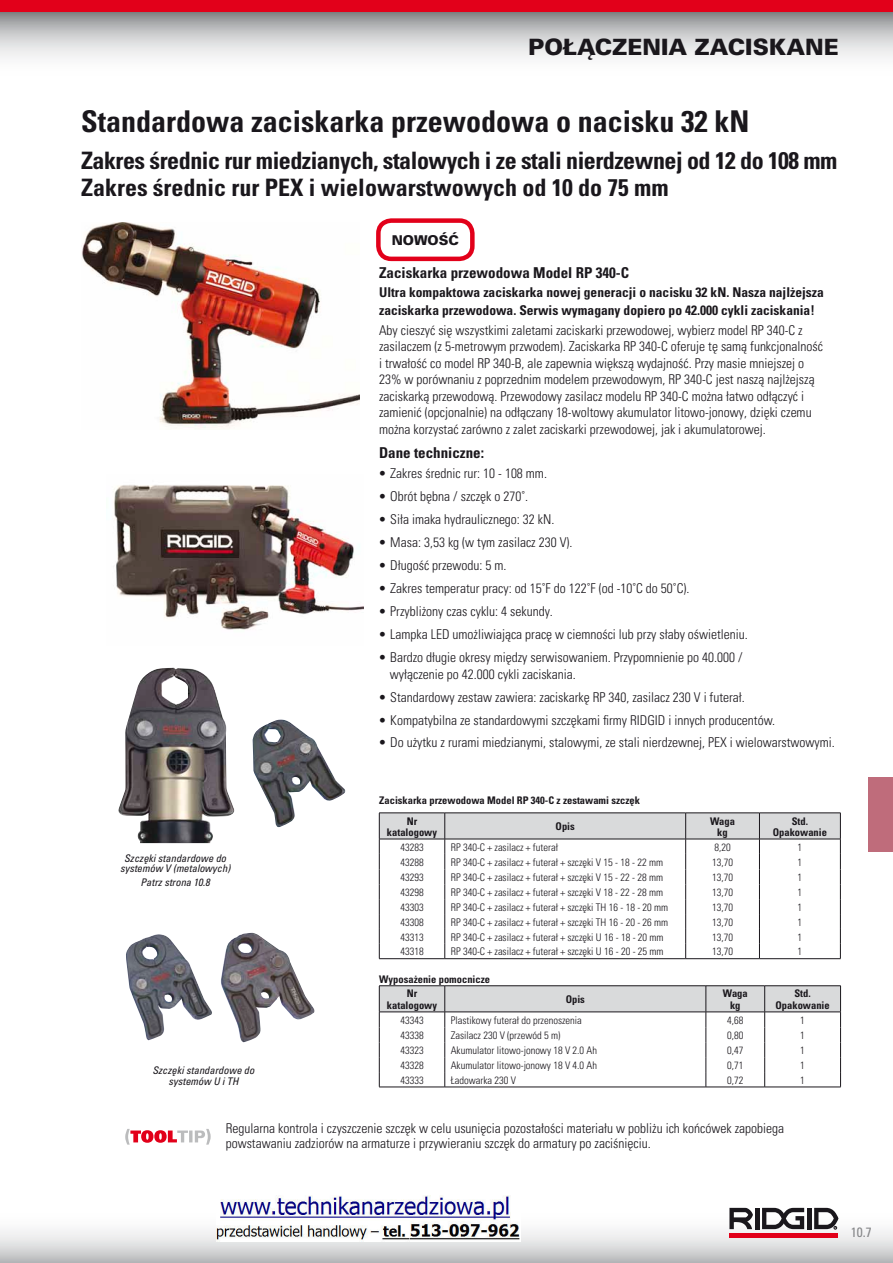
<style>
.page{position:relative;width:893px;height:1263px;background:#fff}
.page>*{position:absolute;margin:0;border:0;box-sizing:border-box;transform-origin:0 0}
.t1{font:30px "Univers LTCYR 67 Bold Cond";color:#1a171c}
.t2{font:24px/27px "Univers LTCYR 67 Bold Cond";letter-spacing:-.02em;color:#1a171c}
.t3{font:900 22.5px "Univers LTCYR 75";color:#1a171c}
.t4{font:15px "Univers LTCYR 67 Bold Cond";color:#1a171c}
.t5{font:13.5px/16.5px "Univers LTCYR 47 Light Cond";color:#1a171c}
.t6{font:13.5px/18px "Univers LTCYR 67 Bold Cond";color:#1a171c}
.t7{font:900 13.5px "Univers LTCYR 75";color:#1a171c}
.t8{font:condensed 13.5px "Univers LTCYR 57";color:#868789}
.t9{font:10.5px "Univers LTCYR 47 Light Cond";color:#1a171c}
.t10{font:10.5px/11.2px "Univers LTCYR 67 Bold Cond";color:#1a171c;text-align:center}
.t11{font:10.5px/10.5px "Univers LTCYR 57 Condensed Obl";color:#1a171c;text-align:center}
</style>
<div class="page">
<svg style="left:0;top:1207px;width:893px;height:56px"></svg>
<svg style="left:0;top:12px;width:893px;height:46px;background:#c6c7c8"></svg>
<div style="left:0;top:0;width:893px;height:12px;background:#e2001a"></div>
<hr style="left:729px;top:1233px;width:109px;height:4px;background:#e2001a">
<hr style="left:755px;top:1208px;width:4px;height:21px;background:#1a171c">
<hr style="left:807px;top:1208px;width:4px;height:21px;background:#1a171c">
<svg style="left:729px;top:1208px;width:24px;height:21px"></svg>
<svg style="left:762px;top:1208px;width:42px;height:21px"></svg>
<svg style="left:814px;top:1208px;width:24px;height:21px"></svg>
<div style="left:868px;top:777px;width:25px;height:75px;background:#bf6c7b"></div>
<img style="left:82px;top:222px;width:277px;height:206px">
<img style="left:126px;top:934px;width:86px;height:106px">
<img style="left:221px;top:933px;width:93px;height:109px">
<svg style="left:125px;top:1129px;width:86px;height:15px"></svg>
<img style="left:253px;top:720px;width:92px;height:108px">
<img style="left:118px;top:668px;width:117px;height:175px">
<div style="left:376px;top:218px;width:99px;height:43px;border:4px solid #e2001a;border-radius:13px"></div>
<img style="left:114px;top:485px;width:249px;height:145px">
<hr style="left:379px;top:958px;width:66px;height:1px;background:#1a171c">
<hr style="left:445px;top:958px;width:241px;height:1px;background:#1a171c">
<hr style="left:686px;top:958px;width:73px;height:1px;background:#1a171c">
<svg style="left:379px;top:813px;width:462px;height:145px"></svg>
<hr style="left:759px;top:958px;width:82px;height:1px;background:#1a171c">
<hr style="left:379px;top:985px;width:66px;height:1px;background:#1a171c">
<hr style="left:445px;top:985px;width:261px;height:1px;background:#1a171c">
<hr style="left:706px;top:985px;width:59px;height:1px;background:#1a171c">
<hr style="left:765px;top:985px;width:76px;height:1px;background:#1a171c">
<svg style="left:379px;top:986px;width:462px;height:101px"></svg>
<hr style="left:379px;top:1087px;width:66px;height:1px;background:#1a171c">
<hr style="left:445px;top:1087px;width:261px;height:1px;background:#1a171c">
<hr style="left:706px;top:1087px;width:59px;height:1px;background:#1a171c">
<hr style="left:765px;top:1087px;width:76px;height:1px;background:#1a171c">
<hr style="left:379px;top:1012px;width:66px;height:1px;background:#1a171c">
<hr style="left:445px;top:1012px;width:261px;height:1px;background:#1a171c">
<hr style="left:706px;top:1012px;width:59px;height:1px;background:#1a171c">
<hr style="left:765px;top:1012px;width:76px;height:1px;background:#1a171c">
<img style="left:216px;top:1196px;width:304px;height:45px">
<p class="t3" style="left:528px;top:31px;width:312px">POŁĄCZENIA ZACISKANE</p>
<p class="t1" style="left:81px;top:103px;width:670px">Standardowa zaciskarka przewodowa o nacisku 32 kN</p>
<p class="t2" style="left:81px;top:146px;width:758px">Zakres średnic rur miedzianych, stalowych i ze stali nierdzewnej od 12 do 108 mm<br>Zakres średnic rur PEX i wielowarstwowych od 10 do 75 mm</p>
<p class="t7" style="left:392px;top:230px;width:69px">NOWOŚĆ</p>
<p class="t4" style="left:379px;top:263px;width:251px">Zaciskarka przewodowa Model RP 340-C</p>
<p class="t6" style="left:379px;top:283px;width:446px">Ultra kompaktowa zaciskarka nowej generacji o nacisku 32 kN. Nasza najlżejsza zaciskarka przewodowa. Serwis wymagany dopiero po 42.000 cykli zaciskania!</p>
<p class="t5" style="left:379px;top:321px;width:445px">Aby cieszyć się wszystkimi zaletami zaciskarki przewodowej, wybierz model RP 340-C z zasilaczem (z 5-metrowym przwodem). Zaciskarka RP 340-C oferuje tę samą funkcjonalność i trwałość co model RP 340-B, ale zapewnia większą wydajność. Przy masie mniejszej o 23% w porównaniu z poprzednim modelem przewodowym, RP 340-C jest naszą najlżejszą zaciskarką przewodową. Przewodowy zasilacz modelu RP 340-C można łatwo odłączyć i zamienić (opcjonalnie) na odłączany 18-woltowy akumulator litowo-jonowy, dzięki czemu można korzystać zarówno z zalet zaciskarki przewodowej, jak i akumulatorowej.</p>
<p class="t4" style="left:379px;top:444px;width:106px">Dane techniczne:</p>
<p class="t5" style="left:379px;top:464px;width:169px">• Zakres średnic rur: 10 - 108 mm.</p>
<p class="t5" style="left:379px;top:487px;width:151px">• Obrót bębna / szczęk o 270˚.</p>
<p class="t5" style="left:379px;top:510px;width:177px">• Siła imaka hydraulicznego: 32 kN.</p>
<p class="t5" style="left:379px;top:533px;width:195px">• Masa: 3,53 kg (w tym zasilacz 230 V).</p>
<p class="t5" style="left:379px;top:556px;width:129px">• Długość przewodu: 5 m.</p>
<p class="t5" style="left:379px;top:579px;width:312px">• Zakres temperatur pracy: od 15˚F do 122˚F (od -10˚C do 50˚C).</p>
<p class="t5" style="left:379px;top:602px;width:175px">• Przybliżony czas cyklu: 4 sekundy.</p>
<p class="t5" style="left:379px;top:625px;width:370px">• Lampka LED umożliwiająca pracę w ciemności lub przy słaby oświetleniu.</p>
<p class="t5" style="left:390px;top:648px;width:354px;text-indent:-11px">• Bardzo długie okresy między serwisowaniem. Przypomnienie po 40.000 / wyłączenie po 42.000 cykli zaciskania.</p>
<p class="t5" style="left:379px;top:688px;width:367px">• Standardowy zestaw zawiera: zaciskarkę RP 340, zasilacz 230 V i futerał.</p>
<p class="t5" style="left:379px;top:711px;width:397px">• Kompatybilna ze standardowymi szczękami firmy RIDGID i innych producentów.</p>
<p class="t5" style="left:379px;top:734px;width:457px">• Do użytku z rurami miedzianymi, stalowymi, ze stali nierdzewnej, PEX i wielowarstwowymi.</p>
<p class="t11" style="left:120px;top:852px;width:112px">Szczęki standardowe do systemów V (metalowych)</p>
<p class="t11" style="left:140px;top:877px;width:71px">Patrz strona 10.8</p>
<p class="t11" style="left:152px;top:1065px;width:104px">Szczęki standardowe do systemów U i TH</p>
<p class="t10" style="left:407px;top:789px;width:235px;line-height:20.9px;text-align:left;text-indent:-27px">Zaciskarka przewodowa Model RP 340-C z zestawami szczęk<br>Nr</p>
<p class="t10" style="left:387px;top:826px;width:52px">katalogowy</p>
<p class="t10" style="left:556px;top:820px;width:21px">Opis</p>
<p class="t10" style="left:710px;top:815px;width:26px">Waga kg</p>
<p class="t10" style="left:773px;top:815px;width:56px">Std.<br>Opakowanie</p>
<p class="t9" style="left:400px;top:840px;width:25px">43283</p>
<p class="t9" style="left:451px;top:840px;width:109px">RP 340-C + zasilacz + futerał</p>
<p class="t9" style="left:714px;top:840px;width:18px">8,20</p>
<p class="t9" style="left:798px;top:840px;width:6px">1</p>
<p class="t9" style="left:400px;top:855px;width:25px">43288</p>
<p class="t9" style="left:451px;top:855px;width:214px">RP 340-C + zasilacz + futerał + szczęki V 15 - 18 - 22 mm</p>
<p class="t9" style="left:712px;top:855px;width:22px">13,70</p>
<p class="t9" style="left:798px;top:855px;width:6px">1</p>
<p class="t9" style="left:400px;top:870px;width:25px">43293</p>
<p class="t9" style="left:451px;top:870px;width:214px">RP 340-C + zasilacz + futerał + szczęki V 15 - 22 - 28 mm</p>
<p class="t9" style="left:712px;top:870px;width:22px">13,70</p>
<p class="t9" style="left:798px;top:870px;width:6px">1</p>
<p class="t9" style="left:400px;top:885px;width:25px">43298</p>
<p class="t9" style="left:451px;top:885px;width:214px">RP 340-C + zasilacz + futerał + szczęki V 18 - 22 - 28 mm</p>
<p class="t9" style="left:712px;top:885px;width:22px">13,70</p>
<p class="t9" style="left:798px;top:885px;width:6px">1</p>
<p class="t9" style="left:400px;top:900px;width:25px">43303</p>
<p class="t9" style="left:451px;top:900px;width:219px">RP 340-C + zasilacz + futerał + szczęki TH 16 - 18 - 20 mm</p>
<p class="t9" style="left:712px;top:900px;width:22px">13,70</p>
<p class="t9" style="left:798px;top:900px;width:6px">1</p>
<p class="t9" style="left:400px;top:915px;width:25px">43308</p>
<p class="t9" style="left:451px;top:915px;width:219px">RP 340-C + zasilacz + futerał + szczęki TH 16 - 20 - 26 mm</p>
<p class="t9" style="left:712px;top:915px;width:22px">13,70</p>
<p class="t9" style="left:798px;top:915px;width:6px">1</p>
<p class="t9" style="left:400px;top:930px;width:25px">43313</p>
<p class="t9" style="left:451px;top:930px;width:214px">RP 340-C + zasilacz + futerał + szczęki U 16 - 18 - 20 mm</p>
<p class="t9" style="left:712px;top:930px;width:22px">13,70</p>
<p class="t9" style="left:798px;top:930px;width:6px">1</p>
<p class="t9" style="left:400px;top:944px;width:25px">43318</p>
<p class="t9" style="left:451px;top:944px;width:214px">RP 340-C + zasilacz + futerał + szczęki U 16 - 20 - 25 mm</p>
<p class="t9" style="left:712px;top:944px;width:22px">13,70</p>
<p class="t9" style="left:798px;top:944px;width:6px">1</p>
<p class="t10" style="left:407px;top:971px;width:85px;line-height:14.9px;text-align:left;text-indent:-27px">Wyposażenie pomocnicze<br>Nr</p>
<p class="t10" style="left:387px;top:999px;width:52px">katalogowy</p>
<p class="t10" style="left:566px;top:993px;width:21px">Opis</p>
<p class="t10" style="left:723px;top:988px;width:26px">Waga kg</p>
<p class="t10" style="left:775px;top:988px;width:56px">Std.<br>Opakowanie</p>
<p class="t9" style="left:400px;top:1013px;width:25px">43343</p>
<p class="t9" style="left:451px;top:1013px;width:133px">Plastikowy futerał do przenoszenia</p>
<p class="t9" style="left:727px;top:1013px;width:18px">4,68</p>
<p class="t9" style="left:800px;top:1013px;width:6px">1</p>
<p class="t9" style="left:400px;top:1028px;width:25px">43338</p>
<p class="t9" style="left:451px;top:1028px;width:111px">Zasilacz 230 V (przewód 5 m)</p>
<p class="t9" style="left:727px;top:1028px;width:18px">0,80</p>
<p class="t9" style="left:800px;top:1028px;width:6px">1</p>
<p class="t9" style="left:400px;top:1043px;width:25px">43323</p>
<p class="t9" style="left:451px;top:1043px;width:148px">Akumulator litowo-jonowy 18 V 2.0 Ah</p>
<p class="t9" style="left:727px;top:1043px;width:18px">0,47</p>
<p class="t9" style="left:800px;top:1043px;width:6px">1</p>
<p class="t9" style="left:400px;top:1058px;width:25px">43328</p>
<p class="t9" style="left:451px;top:1058px;width:148px">Akumulator litowo-jonowy 18 V 4.0 Ah</p>
<p class="t9" style="left:727px;top:1058px;width:18px">0,71</p>
<p class="t9" style="left:800px;top:1058px;width:6px">1</p>
<p class="t9" style="left:400px;top:1073px;width:25px">43333</p>
<p class="t9" style="left:451px;top:1073px;width:67px">Ładowarka 230 V</p>
<p class="t9" style="left:727px;top:1073px;width:18px">0,72</p>
<p class="t9" style="left:800px;top:1073px;width:6px">1</p>
<p class="t5" style="left:226px;top:1119px;width:560px;line-height:15px">Regularna kontrola i czyszczenie szczęk w celu usunięcia pozostałości materiału w pobliżu ich końcówek zapobiega powstawaniu zadziorów na armaturze i przywieraniu szczęk do armatury po zaciśnięciu.</p>
<p class="t8" style="left:851px;top:1224px;width:22px">10.7</p>
</div>
